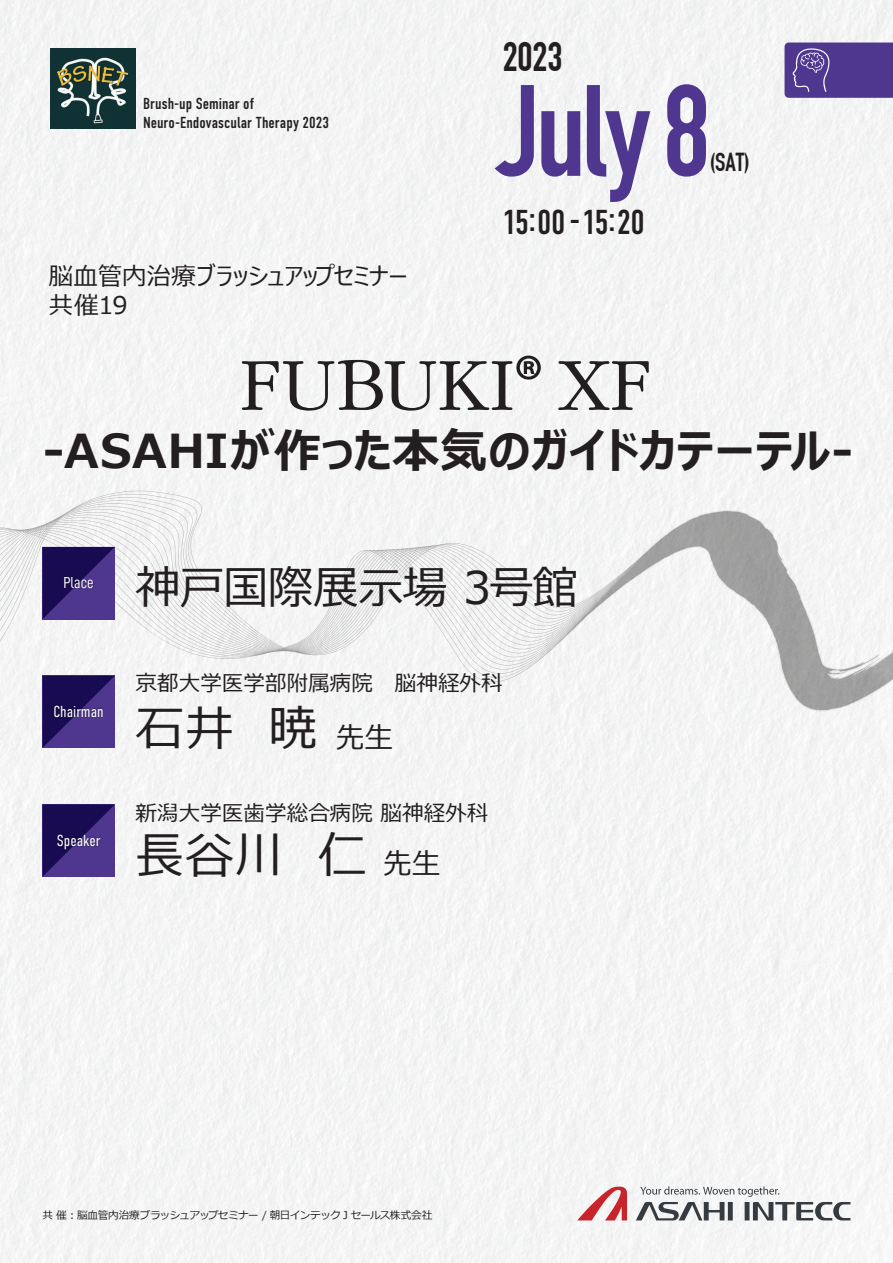
<style>
.page{position:relative;width:893px;height:1263px;background:#fff}
.page>*{position:absolute;margin:0;border:0;box-sizing:border-box;transform-origin:0 0}
.t1{font:700 127.5px "DIN Condensed";letter-spacing:-.015em;color:#4f3790}
.t2{font:48.6px "Meiryo UI";color:#231f20}
.t3{font:700 46.8px "Meiryo UI";letter-spacing:.015em;color:#231f20}
.t4{font:45px "Meiryo UI";letter-spacing:-.02em;color:#231f20}
.t5{font:700 40.5px "DIN Condensed";color:#231f20}
.t6{font:34.5px "DIN Condensed";letter-spacing:-.04em;color:#231f20}
.t7{font:700 25.5px "DIN Condensed";color:#231f20}
.t8{font:24.45px "Meiryo UI";letter-spacing:.01em;color:#231f20}
.t9{font:21.6px "Meiryo";color:#231f20}
.t10{font:15.9px/19.5px "DIN Condensed";color:#231f20}
.t11{font:300 15.9px "DIN Condensed";color:#fff}
.t12{font:15.9px "D DIN Condensed";color:#fff}
.t13{font:10.65px "Meiryo";letter-spacing:-.05em;color:#231f20}
.s1{font-size:28.8px}
.s2{font-family:"Hira Kaku Pro W3"}
</style>
<div class="page">
<div style="left:0;top:97px;width:893px;height:1074px;background:#f4f4f5"></div>
<svg style="left:242px;top:356px;width:299px;height:55px"></svg>
<svg style="left:558px;top:361px;width:91px;height:49px"></svg>
<svg style="left:636px;top:1186px;width:214px;height:34px"></svg>
<svg style="left:577px;top:1186px;width:50px;height:34px"></svg>
<img style="left:50px;top:48px;width:86px;height:80px">
<svg style="left:43px;top:804px;width:72px;height:73px"></svg>
<img style="left:54px;top:829px;width:50px;height:23px">
<svg style="left:43px;top:676px;width:72px;height:72px"></svg>
<img style="left:51px;top:701px;width:56px;height:23px">
<svg style="left:43px;top:547px;width:72px;height:72px"></svg>
<img style="left:61px;top:572px;width:36px;height:22px">
<svg style="left:784px;top:43px;width:109px;height:55px"></svg>
<p class="t10" style="left:143px;top:94px;width:187px">Brush-up Seminar of<br>Neuro-Endovascular Therapy 2023</p>
<h3 class="t8" style="left:49px;top:259px;width:361px">脳血管内治療ブラッシュアップセミナー</h3>
<h3 class="t8" style="left:49px;top:288px;width:81px">共催19</h3>
<h3 class="t5" style="left:503px;top:33px;width:61px">2023</h3>
<h1 class="t1" style="left:497px;top:56px;width:214px">July8</h1>
<h3 class="t7" style="left:710px;top:147px;width:42px">(SAT)</h3>
<h3 class="t6" style="left:503px;top:203px;width:144px">15:00 -15:20</h3>
<h3 class="t3" style="left:43px;top:418px;width:812px">-ASAHIが作った本気のガイドカテーテル-</h3>
<p class="t12" style="left:64px;top:574px;width:32px">Place</p>
<p class="t11" style="left:54px;top:703px;width:52px">Chairman</p>
<p class="t11" style="left:57px;top:831px;width:45px">Speaker</p>
<h3 class="t4" style="left:136px;top:556px;width:444px">神戸国際展示場 3号館</h3>
<h3 class="t9" style="left:136px;top:668px;width:369px">京都大学医学部附属病院　脳神経外科</h3>
<h2 class="t2" style="left:136px;top:695px;width:259px">石井　暁 <span class="s1">先生</span></h2>
<h3 class="t9" style="left:136px;top:798px;width:354px">新潟大学医歯学総合病院 脳神経外科</h3>
<h2 class="t2" style="left:136px;top:821px;width:307px">長谷川　仁<span class="s1">先生</span></h2>
<p class="t13" style="left:43px;top:1208px;width:391px">共 催：脳血管内治療ブラッシュアップセミナー <span class="s2">/</span> 朝日インテック J セールス株式会社</p>
</div>
